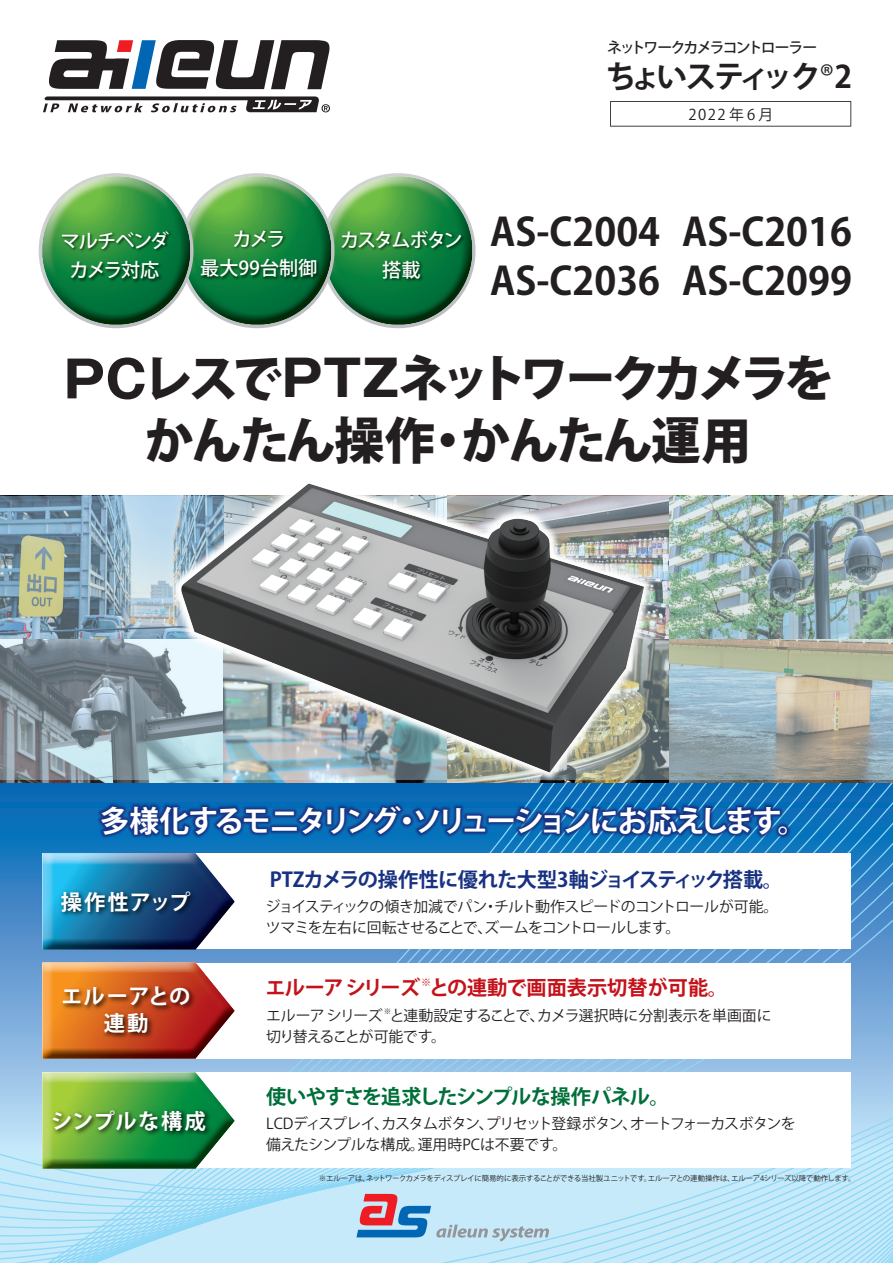
<style>
.page{position:relative;width:893px;height:1263px;background:#fff}
.page>*{position:absolute;margin:0;border:0;box-sizing:border-box;transform-origin:0 0}
.t1{font:800 49.95px/61.3px "Koz Go Pr 6 N";letter-spacing:-.105em;color:#231f20}
.t2{font:800 49.95px "Koz Go Pr 6 N";letter-spacing:-.07em;color:#231f20}
.t3{font:700 38.25px/48.9px "Koz Go Pro";color:#231f20}
.t4{font:700 30.9px "Koz Go Pro";letter-spacing:-.15em;color:#231f20}
.t5{font:700 29.7px "Koz Go Pro";letter-spacing:-.09em;color:#fff}
.t6{font:700 21.3px/26.5px "Koz Go Pro";letter-spacing:.04em;color:#fff;text-align:center}
.t7{font:700 20.25px "Koz Go Pro";letter-spacing:-.04em;color:#183181}
.t8{font:700 20.25px "Koz Go Pro";color:#c4121a}
.t9{font:700 20.25px "Koz Go Pro";letter-spacing:-.04em;color:#006f3a}
.t10{font:500 19.2px/29.7px "Koz Go Pro";letter-spacing:-.065em;color:#fff;text-align:center}
.t11{font:500 19.2px/29.7px "Koz Go Pro";color:#fff;text-align:center}
.t12{font:500 19.2px/29.7px "Koz Go Pro";letter-spacing:-.09em;color:#fff;text-align:center}
.t13{font:14.85px/21.3px "Koz Go Pro";letter-spacing:-.035em;color:#231f20}
.t14{font:14.85px "Koz Go Pro";letter-spacing:-.07em;color:#231f20}
.t15{font:14.85px "Koz Go Pro";color:#231f20}
.t16{font:14.85px/21.3px "Koz Go Pro";letter-spacing:-.08em;color:#231f20}
.t17{font:500 14.85px "Koz Go Pro";letter-spacing:-.13em;color:#231f20}
.t18{font:14.85px "Koz Go Pro";letter-spacing:.145em;color:#231f20}
.t19{font:700 10.05px "Koz Go Pro";color:#c4121a}
.t20{font:7.5px "Koz Go Pro";letter-spacing:-.04em;color:#231f20}
.s1{font-family:"Koz Go Pr 6 N";font-weight:400}
.s2{font-family:"Gothic MB101 Pro";font-weight:700;font-size:50.55px}
.s3{font-family:"Gothic MB101 Pro";font-weight:700}
</style>
<div class="page">
<svg style="left:0;top:807px;width:893px;height:456px;background:#a0cfed"></svg>
<div style="left:43px;top:853px;width:808px;height:95px;background:#fff"></div>
<div style="left:43px;top:963px;width:808px;height:95px;background:#fff"></div>
<div style="left:43px;top:1073px;width:808px;height:95px;background:#fff"></div>
<img style="left:40px;top:847px;width:198px;height:108px">
<img style="left:40px;top:957px;width:198px;height:108px">
<img style="left:40px;top:1067px;width:198px;height:108px">
<img style="left:338px;top:173px;width:138px;height:156px">
<img style="left:197px;top:173px;width:141px;height:156px">
<img style="left:38px;top:173px;width:159px;height:156px">
<img style="left:0;top:496px;width:893px;height:283px">
<img style="left:121px;top:495px;width:583px;height:255px">
<svg style="left:610px;top:101px;width:241px;height:26px"></svg>
<img style="left:58px;top:228px;width:117px;height:62px">
<img style="left:338px;top:228px;width:129px;height:62px">
<img style="left:198px;top:226px;width:125px;height:62px">
<img style="left:43px;top:750px;width:813px;height:150px">
<img style="left:56px;top:886px;width:145px;height:41px">
<img style="left:58px;top:981px;width:143px;height:67px">
<img style="left:48px;top:1105px;width:169px;height:41px">
<img style="left:173px;top:483px;width:492px;height:297px">
<svg style="left:356px;top:1194px;width:193px;height:47px;background:#afc2d7"></svg>
<svg style="left:49px;top:40px;width:280px;height:49px"></svg>
<svg style="left:43px;top:96px;width:287px;height:16px"></svg>
<p class="t17" style="left:607px;top:38px;width:212px">ネットワークカメラコントローラー</p>
<p class="t4" style="left:605px;top:56px;width:248px">ちょいスティック 2<span class="s1">R</span></p>
<p class="t18" style="left:688px;top:105px;width:86px">2022年6月</p>
<p class="t11" style="left:200px;top:225px;width:119px">カメラ<br>最大99台制御</p>
<p class="t10" style="left:61px;top:227px;width:110px">マルチベンダカメラ対応</p>
<p class="t12" style="left:340px;top:226px;width:124px">カスタムボタン搭載</p>
<p class="t3" style="left:490px;top:210px;width:171px">AS C- 2004<br>AS C- 2036</p>
<p class="t3" style="left:682px;top:210px;width:171px">AS C- 2016<br>AS C- 2099</p>
<p class="t1" style="left:461px;top:349px;width:375px;text-indent:-397px"><span class="s2">PC</span>レスで<span class="s3">PTZ</span>ネットワークカメラをかんたん運用</p>
<p class="t2" style="left:144px;top:412px;width:292px">かんたん操作</p>
<p class="t2" style="left:423px;top:412px;width:51px">・</p>
<p class="t5" style="left:100px;top:802px;width:709px">多様化するモニタリングソリューションにお応えします。</p>
<p class="t5" style="left:392px;top:802px;width:31px">・</p>
<p class="t6" style="left:61px;top:890px;width:131px">操作性アップ</p>
<p class="t6" style="left:61px;top:985px;width:131px">エルーアとの連動</p>
<p class="t6" style="left:51px;top:1109px;width:156px">シンプルな構成</p>
<p class="t7" style="left:270px;top:866px;width:515px">PTZカメラの操作性に優れた大型3軸ジョイスティック搭載。</p>
<p class="t13" style="left:494px;top:896px;width:286px">チルト動作スピードのコントロールが可能。</p>
<p class="t13" style="left:485px;top:896px;width:197px;text-indent:-219px">ジョイスティックの傾き加減でパン<br>ズームをコントロールします。</p>
<p class="t13" style="left:483px;top:896px;width:16px">・</p>
<p class="t13" style="left:266px;top:918px;width:228px">ツマミを左右に回転させることで、</p>
<p class="t8" style="left:266px;top:975px;width:464px">エルーアシリーズとの連動で画面表示切替が可能。</p>
<p class="t20" style="left:384px;top:1006px;width:9px">※</p>
<p class="t19" style="left:421px;top:975px;width:12px">※</p>
<p class="t13" style="left:266px;top:1005px;width:118px">エルーアシリーズ</p>
<p class="t15" style="left:537px;top:1005px;width:236px">カメラ選択時に分割表示を単画面に</p>
<p class="t16" style="left:266px;top:1005px;width:280px;text-indent:124px">と連動設定することで、切り替えることが可能です。</p>
<p class="t9" style="left:266px;top:1083px;width:405px">使いやすさを追求したシンプルな操作パネル。</p>
<p class="t14" style="left:266px;top:1114px;width:531px">LCDディスプレイカスタムボタンプリセット登録ボタンオートフォーカスボタンを</p>
<p class="t13" style="left:374px;top:1113px;width:16px">、</p>
<p class="t13" style="left:479px;top:1113px;width:16px">、</p>
<p class="t13" style="left:623px;top:1113px;width:16px">、</p>
<p class="t13" style="left:266px;top:1134px;width:160px">備えたシンプルな構成。</p>
<p class="t15" style="left:418px;top:1135px;width:151px">運用時PCは不要です。</p>
<p class="t20" style="left:366px;top:1173px;width:370px">ネットワークカメラをディスプレイに簡易的に表示することができる当社製ユニットですエルーアとの連動操作は、</p>
<p class="t20" style="left:644px;top:1173px;width:9px">。</p>
<p class="t20" style="left:731px;top:1173px;width:126px">エルーア4シリーズ以降で動作します。</p>
<p class="t20" style="left:319px;top:1173px;width:52px">※エルーアは、</p>
</div>
